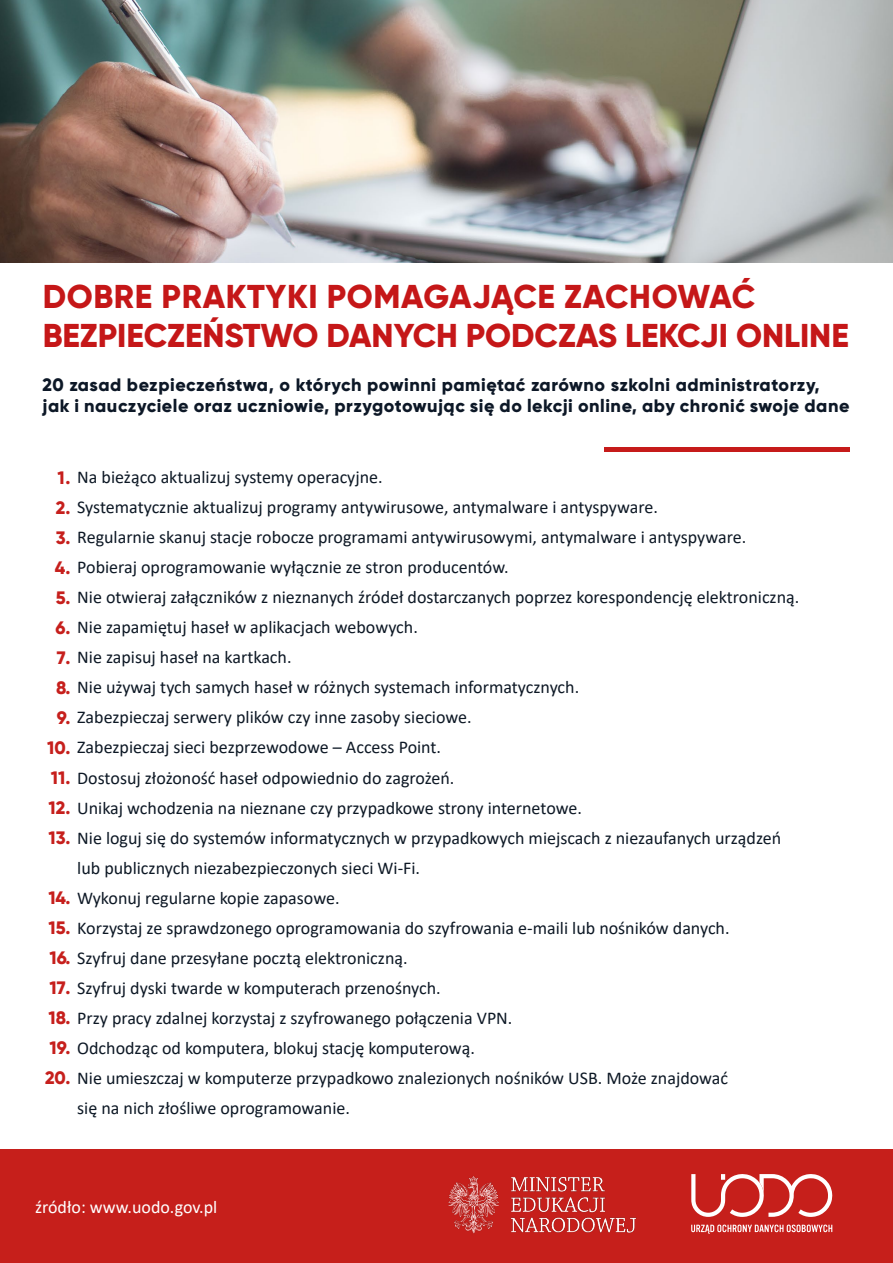
<style>
.page{position:relative;width:893px;height:1263px;background:#fff}
.page>*{position:absolute;margin:0;border:0;box-sizing:border-box;transform-origin:0 0}
.t1{font:800 33px/39.6px "Gilroy";color:#c51718}
.t2{font:18px/30px "Calibri";color:#0d1825}
.t3{font:800 18px/21.6px "Gilroy";letter-spacing:.03em;color:#0d1827}
.t4{font:18px "Calibri";color:#fff}
.s1{font-family:"Gilroy";font-weight:800;color:#c61f1c}
</style>
<div class="page">
<div style="left:604px;top:447px;width:245px;height:5px;background:#c61b1a"></div>
<img style="left:0;top:0;width:893px;height:263px">
<div style="left:0;top:1149px;width:893px;height:114px;background:#c61f1b"></div>
<svg style="left:691px;top:1224px;width:141px;height:10px"></svg>
<svg style="left:691px;top:1174px;width:141px;height:43px"></svg>
<img style="left:448px;top:1176px;width:189px;height:58px">
<h1 class="t1" style="left:43px;top:276px;width:808px">DOBRE PRAKTYKI POMAGAJĄCE ZACHOWAĆ<br>BEZPIECZEŃSTWO DANYCH PODCZAS LEKCJI ONLINE</h1>
<p class="t3" style="left:43px;top:373px;width:808px">20 zasad bezpieczeństwa, o których powinni pamiętać zarówno szkolni administratorzy, jak i nauczyciele oraz uczniowie, przygotowując się do lekcji online, aby chronić swoje dane</p>
<p class="t2" style="left:57px;top:462px;width:327px"><span class="s1">1.</span> Na bieżąco aktualizuj systemy operacyjne.</p>
<p class="t2" style="left:56px;top:492px;width:604px"><span class="s1">2.</span> Systematycznie aktualizuj programy antywirusowe, antymalware i antyspyware.</p>
<p class="t2" style="left:56px;top:522px;width:692px"><span class="s1">3.</span> Regularnie skanuj stacje robocze programami antywirusowymi, antymalware i antyspyware.</p>
<p class="t2" style="left:55px;top:552px;width:455px"><span class="s1">4.</span> Pobieraj oprogramowanie wyłącznie ze stron producentów.</p>
<p class="t2" style="left:56px;top:582px;width:745px"><span class="s1">5.</span> Nie otwieraj załączników z nieznanych źródeł dostarczanych poprzez korespondencję elektroniczną.</p>
<p class="t2" style="left:56px;top:612px;width:364px"><span class="s1">6.</span> Nie zapamiętuj haseł w aplikacjach webowych.</p>
<p class="t2" style="left:57px;top:642px;width:236px"><span class="s1">7.</span> Nie zapisuj haseł na kartkach.</p>
<p class="t2" style="left:56px;top:672px;width:525px"><span class="s1">8.</span> Nie używaj tych samych haseł w różnych systemach informatycznych.</p>
<p class="t2" style="left:57px;top:702px;width:417px"><span class="s1">9.</span> Zabezpieczaj serwery plików czy inne zasoby sieciowe.</p>
<p class="t2" style="left:47px;top:732px;width:395px"><span class="s1">10.</span> Zabezpieczaj sieci bezprzewodowe – Access Point.</p>
<p class="t2" style="left:51px;top:762px;width:405px"><span class="s1">11.</span> Dostosuj złożoność haseł odpowiednio do zagrożeń.</p>
<p class="t2" style="left:48px;top:792px;width:535px"><span class="s1">12.</span> Unikaj wchodzenia na nieznane czy przypadkowe strony internetowe.</p>
<p class="t2" style="left:77px;top:822px;width:705px;text-indent:-29px"><span class="s1">13.</span> Nie loguj się do systemów informatycznych w przypadkowych miejscach z niezaufanych urządzeń lub publicznych niezabezpieczonych sieci Wi-Fi.</p>
<p class="t2" style="left:48px;top:882px;width:293px"><span class="s1">14.</span> Wykonuj regularne kopie zapasowe.</p>
<p class="t2" style="left:49px;top:912px;width:683px"><span class="s1">15.</span> Korzystaj ze sprawdzonego oprogramowania do szyfrowania e-maili lub nośników danych.</p>
<p class="t2" style="left:49px;top:942px;width:360px"><span class="s1">16.</span> Szyfruj dane przesyłane pocztą elektroniczną.</p>
<p class="t2" style="left:49px;top:972px;width:393px"><span class="s1">17.</span> Szyfruj dyski twarde w komputerach przenośnych.</p>
<p class="t2" style="left:48px;top:1002px;width:465px"><span class="s1">18.</span> Przy pracy zdalnej korzystaj z szyfrowanego połączenia VPN.</p>
<p class="t2" style="left:49px;top:1032px;width:427px"><span class="s1">19.</span> Odchodząc od komputera, blokuj stację komputerową.</p>
<p class="t2" style="left:77px;top:1062px;width:652px;text-indent:-32px"><span class="s1">20.</span> Nie umieszczaj w komputerze przypadkowo znalezionych nośników USB. Może znajdować się na nich złośliwe oprogramowanie.</p>
<p class="t4" style="left:35px;top:1195px;width:184px">źródło: www.uodo.gov.pl</p>
</div>
